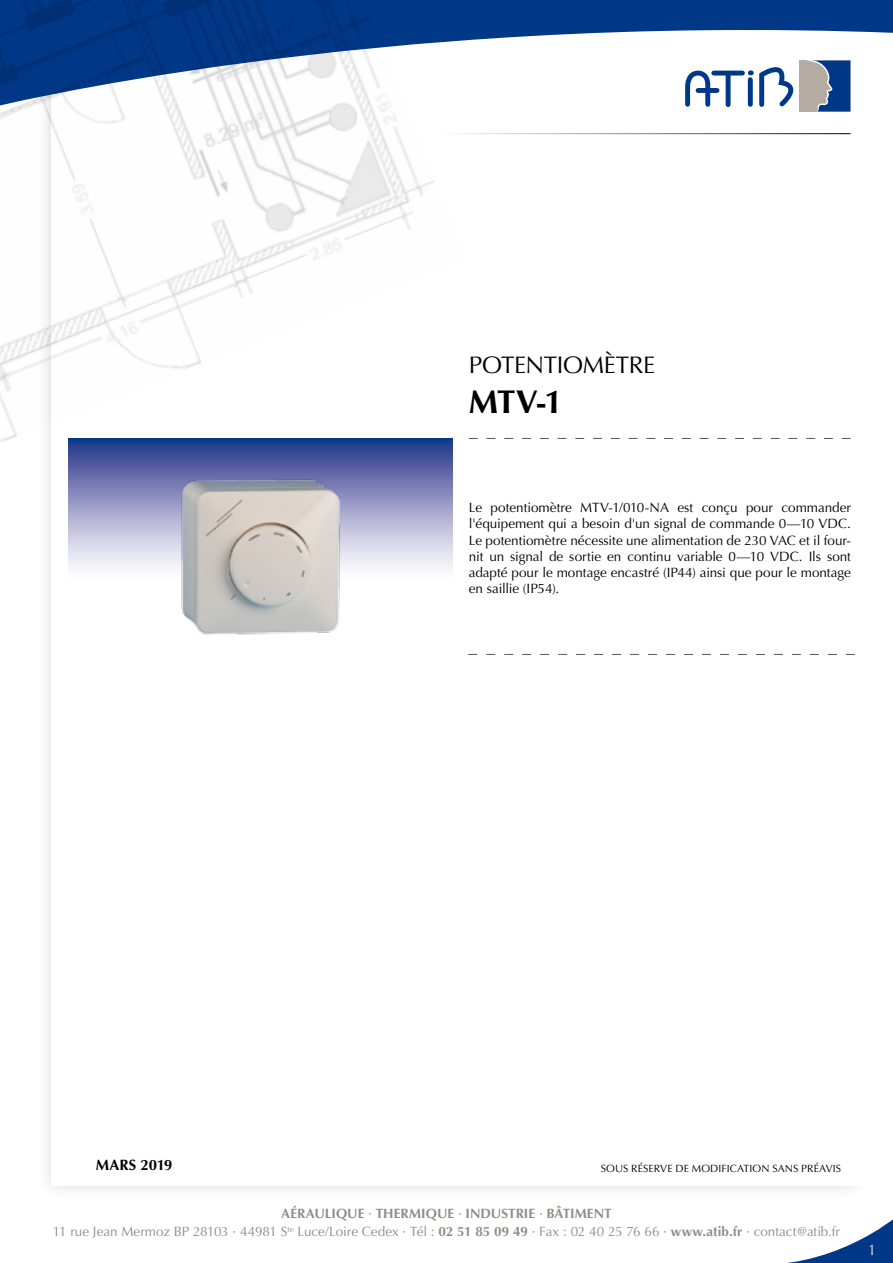
<style>
.page{position:relative;width:893px;height:1263px;background:#fff}
.page>*{position:absolute;margin:0;border:0;box-sizing:border-box;transform-origin:0 0}
.t1{font:700 33px "Optima";color:#000}
.t2{font:24px "Optima";letter-spacing:-.015em;color:#000}
.t3{font:700 15px "Optima";letter-spacing:-.005em;color:#000}
.t4{font:15px "Optima";color:#fff;scale:.8 1}
.t5{font:13.5px/16.2px "Optima";letter-spacing:-.005em;color:#000;text-align:justify}
.t6{font:13.5px/18px "Optima";letter-spacing:-.005em;color:#8d8d89;text-align:center}
.t7{font:10.5px "Optima";letter-spacing:.01em;color:#000}
.s1{font-weight:700}
</style>
<div class="page">
<div style="left:36px;top:0;width:833px;height:1200px;background:#000;opacity:.15"></div>
<div style="left:64px;top:0;width:829px;height:1185px;background:#fff"></div>
<svg style="left:68px;top:524px;width:385px;height:44px;background:#dad9ea"></svg>
<svg style="left:787px;top:1219px;width:106px;height:44px"></svg>
<hr style="left:438px;top:133px;width:413px;height:1px;background:#000">
<svg style="left:469px;top:438px;width:382px;height:1px"></svg>
<svg style="left:799px;top:108px;width:51px;height:4px"></svg>
<svg style="left:465px;top:0;width:428px;height:108px"></svg>
<img style="left:0;top:0;width:465px;height:524px">
<svg style="left:468px;top:654px;width:387px;height:1px"></svg>
<img style="left:168px;top:469px;width:185px;height:167px">
<h2 class="t2" style="left:469px;top:351px;width:188px">POTENTIOMÈTRE</h2>
<h1 class="t1" style="left:469px;top:382px;width:96px">MTV-1</h1>
<p class="t5" style="left:469px;top:500px;width:384px">Le potentiomètre MTV-1/010-NA est conçu pour commander l'équipement qui a besoin d'un signal de commande 0—10 VDC.<br>Le potentiomètre nécessite une alimentation de 230 VAC et il four&shy;nit un signal de sortie en continu variable 0—10 VDC. Ils sont adapté pour le montage encastré (IP44) ainsi que pour le montage en saillie (IP54).</p>
<p class="t3" style="left:96px;top:1156px;width:78px">MARS 2019</p>
<p class="t7" style="left:601px;top:1162px;width:242px">SOUS RÉSERVE DE MODIFICATION SANS PRÉAVIS</p>
<p class="t6" style="left:53px;top:1205px;width:788px"><span class="s1">AÉRAULIQUE</span> · <span class="s1">THERMIQUE</span> · <span class="s1">INDUSTRIE</span> · <span class="s1">BÂTIMENT<br></span>11 rue Jean Mermoz BP 28103 · 44981 S<sup>te</sup> Luce/Loire Cedex · Tél : <span class="s1">02 51 85 09 49</span> · Fax : 02 40 25 76 66 · <span class="s1">www.atib.fr</span> · contact@atib.fr</p>
<p class="t4" style="left:869px;top:1241px;width:10px">1</p>
</div>
